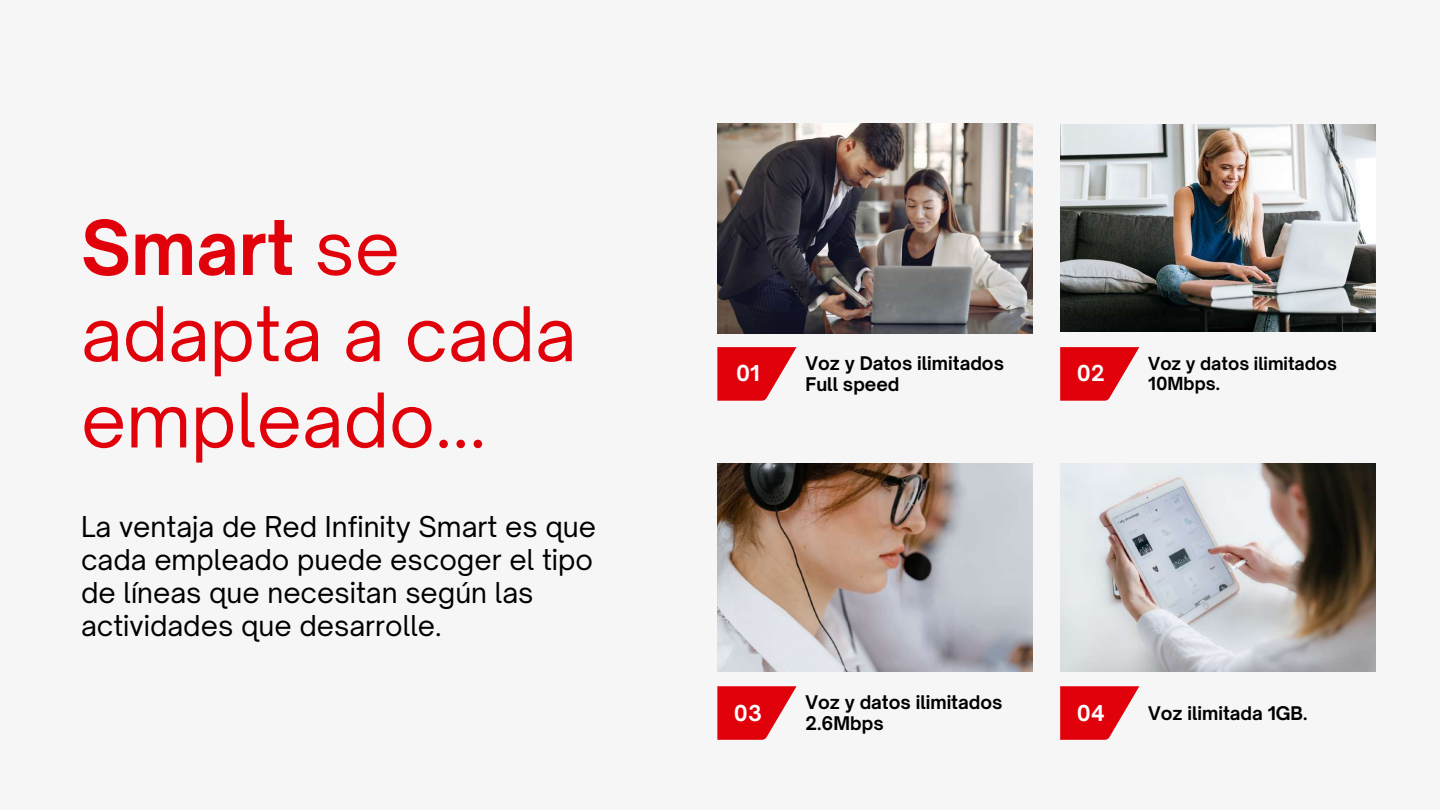
<style>
.page{position:relative;width:1440px;height:810px;background:#f6f6f6}
.page>*{position:absolute;margin:0;border:0;box-sizing:border-box;transform-origin:0 0}
.t1{font:72px/86.2px "Open Sauce One";color:#e1010b}
.t2{font:27.5px/33px "Open Sauce One";color:#000}
.t3{font:700 21px "Open Sauce One";color:#fff}
.t4{font:700 18px/21px "Open Sauce One";color:#000}
.t5{font:700 17.2px/20.2px "Open Sauce One";color:#000}
.s1{font-weight:700}
</style>
<div class="page">
<img style="left:717px;top:123px;width:315px;height:210px">
<img style="left:1060px;top:124px;width:315px;height:208px">
<img style="left:717px;top:463px;width:315px;height:208px">
<img style="left:1060px;top:463px;width:315px;height:208px">
<svg style="left:717px;top:347px;width:80px;height:54px"></svg>
<svg style="left:717px;top:686px;width:80px;height:54px"></svg>
<svg style="left:1060px;top:347px;width:79px;height:54px"></svg>
<svg style="left:1060px;top:686px;width:79px;height:54px"></svg>
<h1 class="t1" style="left:81px;top:204px;width:497px"><span class="s1">Smart</span> se adapta a cada empleado...</h1>
<p class="t2" style="left:81px;top:510px;width:517px">La ventaja de Red Infinity Smart es que cada empleado puede escoger el tipo de líneas que necesitan según las actividades que desarrolle.</p>
<p class="t3" style="left:736px;top:360px;width:25px">01</p>
<p class="t4" style="left:805px;top:353px;width:200px">Voz y Datos ilimitados<br>Full speed</p>
<p class="t3" style="left:1077px;top:360px;width:29px">02</p>
<p class="t5" style="left:1148px;top:353px;width:190px">Voz y datos ilimitados<br>10Mbps.</p>
<p class="t3" style="left:734px;top:700px;width:29px">03</p>
<p class="t4" style="left:805px;top:692px;width:199px">Voz y datos ilimitados<br>2.6Mbps</p>
<p class="t3" style="left:1077px;top:700px;width:29px">04</p>
<p class="t4" style="left:1148px;top:702px;width:161px">Voz ilimitada 1GB.</p>
</div>
